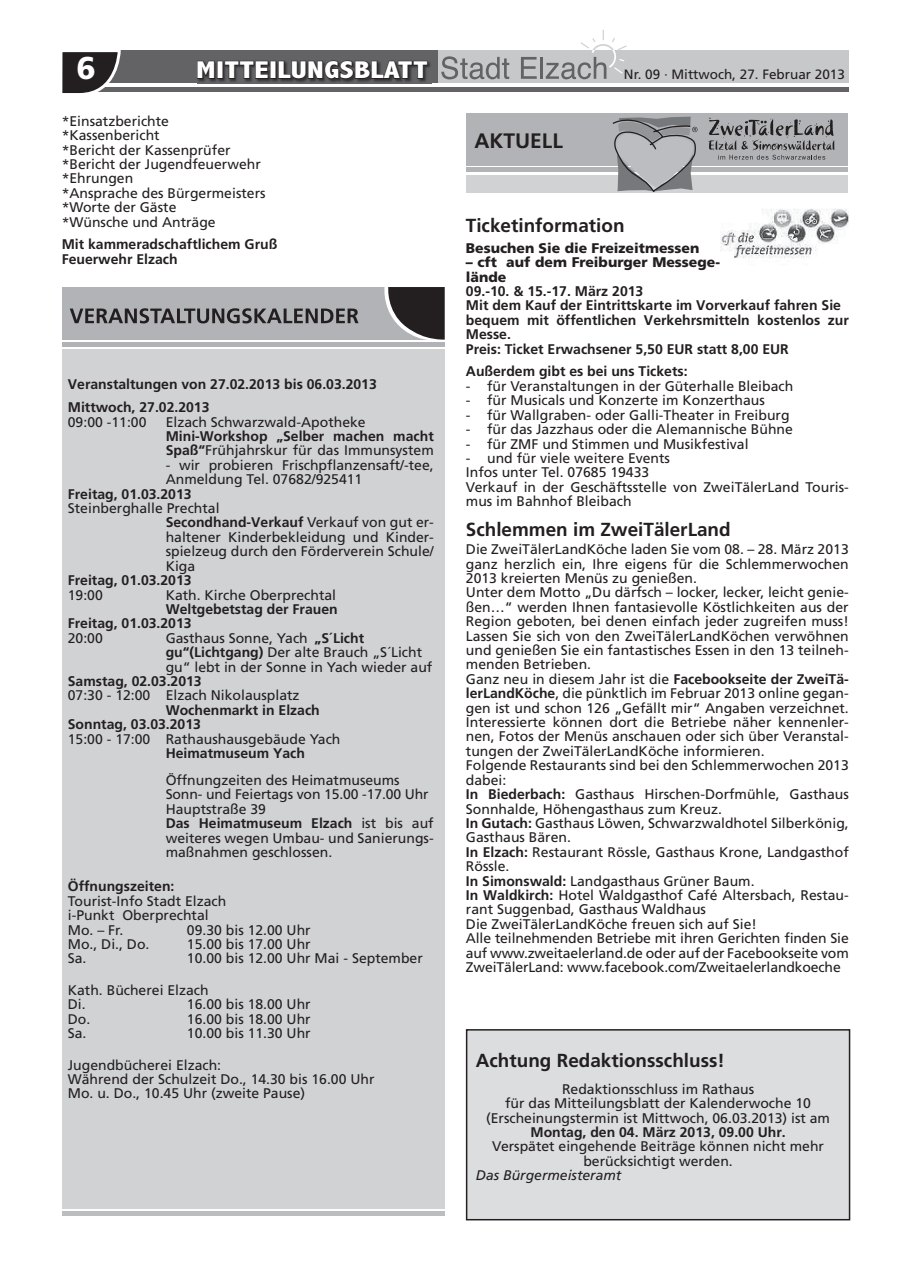
<style>
.page{position:relative;width:902px;height:1280px;background:#fff}
.page>*{position:absolute;margin:0;border:0;box-sizing:border-box;transform-origin:0 0}
.t1{font:900 31.5px "Frutiger";color:#fff}
.t2{font:800 condensed 24.45px "Abadi";letter-spacing:.01em;color:#fff;scale:1.26 1}
.t3{font:700 20.85px "Frutiger";color:#231f20}
.t4{font:700 18.9px "Frutiger";color:#231f20}
.t5{font:13.95px/14.4px "Frutiger";color:#231f20}
.t6{font:700 13.95px/14.4px "Frutiger";color:#231f20}
.t7{font:900 13.95px/14.4px "Frutiger";color:#231f20}
.t8{font:italic 13.95px "Frutiger";color:#231f20}
.t9{font:13.5px "Frutiger";color:#231f20}
.s1{font-weight:700}
.s2{font-weight:400}
</style>
<div class="page">
<div style="left:62px;top:51px;width:786px;height:32px;background:#c7c8ca"></div>
<div style="left:74px;top:51px;width:364px;height:32px;background:#636366"></div>
<hr style="left:62px;top:87px;width:786px;height:4px;background:#636366">
<svg style="left:62px;top:50px;width:60px;height:43px"></svg>
<img style="left:197px;top:60px;width:234px;height:24px">
<svg style="left:197px;top:60px;width:18px;height:19px"></svg>
<div style="left:217px;top:61px;width:6px;height:18px;border:1px solid #231f20"></div>
<svg style="left:224px;top:60px;width:45px;height:19px"></svg>
<div style="left:270px;top:61px;width:6px;height:18px;border:1px solid #231f20"></div>
<svg style="left:277px;top:60px;width:151px;height:20px"></svg>
<svg style="left:441px;top:56px;width:68px;height:23px"></svg>
<svg style="left:521px;top:57px;width:15px;height:22px"></svg>
<hr style="left:540px;top:57px;width:3px;height:22px;background:#636366">
<svg style="left:545px;top:29px;width:81px;height:50px"></svg>
<div style="left:466px;top:113px;width:381px;height:52px;background:#b2b3b7"></div>
<div style="left:466px;top:175px;width:381px;height:18px;background:#d1d2d4"></div>
<hr style="left:466px;top:168px;width:381px;height:4px;background:#b2b3b7">
<svg style="left:611px;top:117px;width:86px;height:75px"></svg>
<svg style="left:708px;top:118px;width:126px;height:42px"></svg>
<img style="left:720px;top:208px;width:128px;height:50px">
<div style="left:62px;top:287px;width:382px;height:52px;background:#b2b3b7"></div>
<div style="left:62px;top:349px;width:382px;height:580px;background:#d1d2d4"></div>
<hr style="left:62px;top:342px;width:382px;height:4px;background:#b2b3b7">
<svg style="left:70px;top:308px;width:288px;height:15px"></svg>
<svg style="left:381px;top:287px;width:63px;height:53px"></svg>
<div style="left:62px;top:912px;width:382px;height:297px;background:#d1d2d4"></div>
<hr style="left:62px;top:1212px;width:382px;height:4px;background:#bcbdc0">
<div style="left:466px;top:1030px;width:383px;height:190px;background:#dcdddf"></div>
<div style="left:466px;top:1029px;width:384px;height:191px;border:2px solid #231f20"></div>
<h1 class="t1" style="left:77px;top:49px;width:21px">6</h1>
<h2 class="t2" style="left:196px;top:57px;width:185px">MITTEILUNGSBLATT</h2>
<p class="t9" style="left:624px;top:66px;width:222px">Nr. 09 · Mittwoch, 27. Februar 2013</p>
<p class="t5" style="left:62px;top:114px;width:205px">*Einsatzberichte *Kassenbericht<br>*Bericht der Kassenprüfer *Bericht der Jugendfeuerwehr *Ehrungen<br>*Ansprache des Bürgermeisters *Worte der Gäste<br>*Wünsche und Anträge</p>
<p class="t6" style="left:62px;top:237px;width:217px">Mit kammeradschaftlichem Gruß<br>Feuerwehr Elzach</p>
<h3 class="t3" style="left:474px;top:128px;width:90px">AKTUELL</h3>
<h3 class="t4" style="left:466px;top:214px;width:160px">Ticketinformation</h3>
<p class="t7" style="left:466px;top:240px;width:235px">Besuchen Sie die Freizeitmessen</p>
<p class="t7" style="left:466px;top:255px;width:256px">– cft auf dem Freiburger Messege&shy;lände</p>
<p class="t6" style="left:466px;top:284px;width:384px">09.-10. &amp; 15.-17. März 2013<br>Mit dem Kauf der Eintrittskarte im Vorverkauf fahren Sie bequem mit öffentlichen Verkehrsmitteln kostenlos zur Messe.<br>Preis: Ticket Erwachsener 5,50 EUR statt 8,00 EUR</p>
<p class="t6" style="left:466px;top:364px;width:223px">Außerdem gibt es bei uns Tickets:</p>
<p class="t5" style="left:466px;top:379px;width:329px">- für Veranstaltungen in der Güterhalle Bleibach</p>
<p class="t5" style="left:466px;top:393px;width:300px">- für Musicals und Konzerte im Konzerthaus</p>
<p class="t5" style="left:466px;top:407px;width:325px">- für Wallgraben- oder Galli-Theater in Freiburg</p>
<p class="t5" style="left:466px;top:422px;width:328px">- für das Jazzhaus oder die Alemannische Bühne</p>
<p class="t5" style="left:466px;top:436px;width:284px">- für ZMF und Stimmen und Musikfestival</p>
<p class="t5" style="left:466px;top:451px;width:384px">- und für viele weitere Events<br>Infos unter Tel. 07685 19433<br>Verkauf in der Geschäftsstelle von ZweiTälerLand Touris&shy;mus im Bahnhof Bleibach</p>
<h3 class="t4" style="left:466px;top:518px;width:266px">Schlemmen im ZweiTälerLand</h3>
<p class="t5" style="left:466px;top:542px;width:384px">Die ZweiTälerLandKöche laden Sie vom 08. – 28. März 2013 ganz herzlich ein, Ihre eigens für die Schlemmerwochen 2013 kreierten Menüs zu genießen.<br>Unter dem Motto „Du därfsch – locker, lecker, leicht genie&shy;ßen…“ werden Ihnen fantasievolle Köstlichkeiten aus der Region geboten, bei denen einfach jeder zugreifen muss!<br>Lassen Sie sich von den ZweiTälerLandKöchen verwöhnen und genießen Sie ein fantastisches Essen in den 13 teilneh&shy;menden Betrieben.<br>Ganz neu in diesem Jahr ist die <span class="s1">Facebookseite der ZweiTä&shy;lerLandKöche</span>, die pünktlich im Februar 2013 online gegan&shy;gen ist und schon 126 „Gefällt mir“ Angaben verzeichnet.<br>Interessierte können dort die Betriebe näher kennenler&shy;nen, Fotos der Menüs anschauen oder sich über Veranstal&shy;tungen der ZweiTälerLandKöche informieren.<br>Folgende Restaurants sind bei den Schlemmerwochen 2013 dabei:<br><span class="s1">In Biederbach:</span> Gasthaus Hirschen-Dorfmühle, Gasthaus Sonnhalde, Höhengasthaus zum Kreuz.<br><span class="s1">In Gutach:</span> Gasthaus Löwen, Schwarzwaldhotel Silberkönig, Gasthaus Bären.<br><span class="s1">In Elzach:</span> Restaurant Rössle, Gasthaus Krone, Landgasthof Rössle.<br><span class="s1">In Simonswald:</span> Landgasthaus Grüner Baum.<br><span class="s1">In Waldkirch:</span> Hotel Waldgasthof Café Altersbach, Restau&shy;rant Suggenbad, Gasthaus Waldhaus<br>Die ZweiTälerLandKöche freuen sich auf Sie!<br>Alle teilnehmenden Betriebe mit ihren Gerichten finden Sie auf www.zweitaelerland.de oder auf der Facebookseite vom ZweiTälerLand: www.facebook.com/Zweitaelerlandkoeche</p>
<p class="t6" style="left:68px;top:373px;width:310px;line-height:23px">Veranstaltungen von 27.02.2013 bis 06.03.2013<br>Mittwoch, 27.02.2013</p>
<p class="t5" style="left:68px;top:414px;width:80px">09:00 -11:00</p>
<p class="t5" style="left:166px;top:414px;width:201px">Elzach Schwarzwald-Apotheke</p>
<p class="t6" style="left:166px;top:429px;width:269px">Mini-Workshop „Selber machen macht<br>Spaß“<span class="s2">Frühjahrskur für das Immunsystem</span></p>
<p class="t5" style="left:166px;top:458px;width:269px">- wir probieren Frischpflanzensaft/-tee,<br>Anmeldung Tel. 07682/925411</p>
<p class="t6" style="left:68px;top:486px;width:125px">Freitag, 01.03.2013</p>
<p class="t5" style="left:166px;top:501px;width:269px;text-indent:-98px">Steinberghalle Prechtal<br><span class="s1">Secondhand-Verkauf</span> Verkauf von gut er&shy;haltener Kinderbekleidung und Kinder&shy;spielzeug durch den Förderverein Schule/<br>Kiga</p>
<p class="t6" style="left:68px;top:573px;width:125px">Freitag, 01.03.2013</p>
<p class="t5" style="left:68px;top:587px;width:37px">19:00</p>
<p class="t5" style="left:166px;top:587px;width:172px">Kath. Kirche Oberprechtal</p>
<p class="t6" style="left:68px;top:602px;width:271px;text-indent:98px">Weltgebetstag der Frauen<br>Freitag, 01.03.2013</p>
<p class="t5" style="left:68px;top:630px;width:37px">20:00</p>
<p class="t5" style="left:166px;top:630px;width:268px">Gasthaus Sonne, Yach <span class="s1">„S´Licht gu“(Lichtgang)</span> Der alte Brauch „S´Licht gu“ lebt in der Sonne in Yach wieder auf</p>
<p class="t6" style="left:68px;top:674px;width:135px">Samstag, 02.03.2013</p>
<p class="t5" style="left:68px;top:688px;width:233px">07:30 - 12:00 Elzach Nikolausplatz</p>
<p class="t6" style="left:68px;top:702px;width:253px;text-indent:98px">Wochenmarkt in Elzach<br>Sonntag, 03.03.2013</p>
<p class="t5" style="left:68px;top:731px;width:274px">15:00 - 17:00 Rathaushausgebäude Yach</p>
<p class="t6" style="left:166px;top:746px;width:141px">Heimatmuseum Yach</p>
<p class="t5" style="left:166px;top:773px;width:269px">Öffnungzeiten des Heimatmuseums<br>Sonn- und Feiertags von 15.00 -17.00 Uhr<br>Hauptstraße 39<br><span class="s1">Das Heimatmuseum Elzach</span> ist bis auf weiteres wegen Umbau- und Sanierungs&shy;maßnahmen geschlossen.</p>
<p class="t6" style="left:68px;top:879px;width:108px">Öffnungszeiten:</p>
<p class="t5" style="left:68px;top:894px;width:160px">Tourist-Info Stadt Elzach i-Punkt Oberprechtal<br>Mo. – Fr.</p>
<p class="t5" style="left:187px;top:922px;width:125px">09.30 bis 12.00 Uhr</p>
<p class="t5" style="left:68px;top:937px;width:83px">Mo., Di., Do.</p>
<p class="t5" style="left:187px;top:937px;width:125px">15.00 bis 17.00 Uhr</p>
<p class="t5" style="left:68px;top:951px;width:20px">Sa.</p>
<p class="t5" style="left:187px;top:951px;width:237px">10.00 bis 12.00 Uhr Mai - September</p>
<p class="t5" style="left:68px;top:983px;width:142px">Kath. Bücherei Elzach<br>Di.</p>
<p class="t5" style="left:187px;top:997px;width:125px">16.00 bis 18.00 Uhr</p>
<p class="t5" style="left:68px;top:1011px;width:24px">Do.</p>
<p class="t5" style="left:187px;top:1011px;width:125px">16.00 bis 18.00 Uhr</p>
<p class="t5" style="left:68px;top:1026px;width:20px">Sa.</p>
<p class="t5" style="left:187px;top:1026px;width:125px">10.00 bis 11.30 Uhr</p>
<p class="t5" style="left:68px;top:1057px;width:308px">Jugendbücherei Elzach:<br>Während der Schulzeit Do., 14.30 bis 16.00 Uhr<br>Mo. u. Do., 10.45 Uhr (zweite Pause)</p>
<h3 class="t4" style="left:476px;top:1049px;width:250px">Achtung Redaktionsschluss!</h3>
<p class="t5" style="left:486px;top:1081px;width:345px;text-align:center">Redaktionsschluss im Rathaus<br>für das Mitteilungsblatt der Kalenderwoche 10 (Erscheinungstermin ist Mittwoch, 06.03.2013) ist am</p>
<p class="t6" style="left:530px;top:1125px;width:257px">Montag, den 04. März 2013, 09.00 Uhr.</p>
<p class="t5" style="left:492px;top:1139px;width:333px;text-align:center">Verspätet eingehende Beiträge können nicht mehr berücksichtigt werden.</p>
<p class="t8" style="left:476px;top:1167px;width:147px">Das Bürgermeisteramt</p>
</div>
